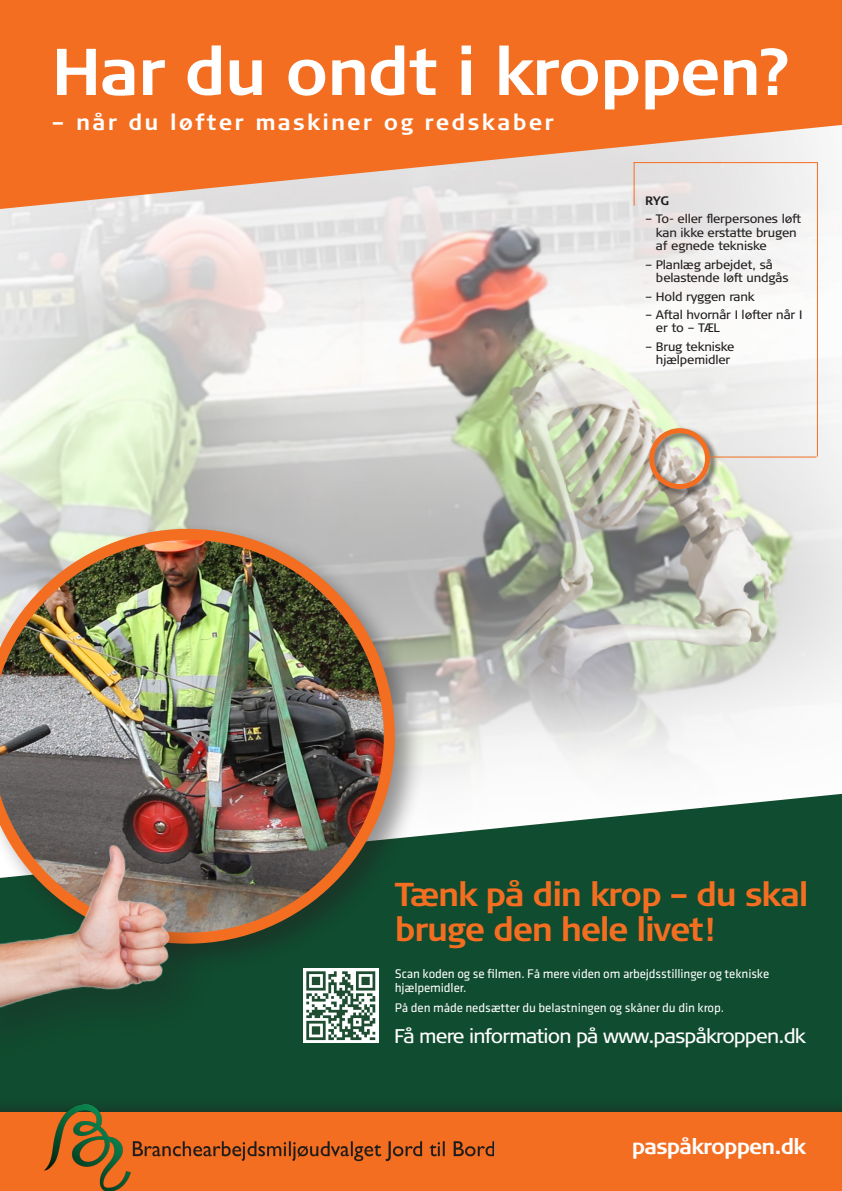
<style>
.page{position:relative;width:842px;height:1191px;background:#fff}
.page>*{position:absolute;margin:0;border:0;box-sizing:border-box;transform-origin:0 0}
.t1{font:700 65.9px "Signa Normal";letter-spacing:-.02em;color:#fff}
.t2{font:700 33.1px/35px "Signa Normal";letter-spacing:-.04em;color:#f36e21}
.t3{font:700 22px "Signa Normal";letter-spacing:.1em;color:#fff}
.t4{font:700 21.3px "Signa Normal";letter-spacing:-.04em;color:#fff}
.t5{font:19.8px "Signa Normal";letter-spacing:-.04em;color:#fff}
.t6{font:13px/14px "Klavika";letter-spacing:-.01em;color:#fff}
.t7{font:12.3px/13.5px "Signa Normal";letter-spacing:-.01em;color:#231f20}
.t8{font:700 12.3px "Signa Normal";color:#231f20}
</style>
<div class="page">
<img style="left:0;top:235px;width:842px;height:542px">
<svg style="left:0;top:777px;width:842px;height:322px;background:#265d42"></svg>
<svg style="left:0;top:0;width:842px;height:235px;background:#ef905a"></svg>
<div style="left:0;top:1099px;width:842px;height:92px;background:#11492e"></div>
<div style="left:0;top:1111px;width:842px;height:80px;background:#f36e21"></div>
<div style="left:0;top:522px;width:426px;height:452px;background:#231f20;opacity:.47"></div>
<img style="left:0;top:529px;width:395px;height:414px">
<img style="left:304px;top:968px;width:74px;height:74px">
<div style="left:648px;top:427px;width:71px;height:71px;background:#231f20;opacity:.75"></div>
<div style="left:649px;top:428px;width:61px;height:61px;border:5px solid #f36e21;border-radius:50%"></div>
<hr style="left:634px;top:162px;width:1px;height:44px;background:#f36e21">
<hr style="left:710px;top:456px;width:106px;height:1px;background:#f36e21">
<hr style="left:634px;top:162px;width:183px;height:1px;background:#f36e21">
<hr style="left:817px;top:162px;width:1px;height:294px;background:#f36e21">
<div style="left:0;top:845px;width:214px;height:215px;background:#104c2f"></div>
<img style="left:0;top:815px;width:223px;height:199px">
<img style="left:45px;top:1104px;width:468px;height:87px">
<p class="t1" style="left:51px;top:34px;width:743px">Har du ondt i kroppen?</p>
<p class="t3" style="left:51px;top:109px;width:504px">– når du løfter maskiner og redskaber</p>
<p class="t8" style="left:645px;top:194px;width:26px">RYG</p>
<p class="t7" style="left:656px;top:212px;width:147px;text-indent:-11px">– To- eller flerpersones løft kan ikke erstatte brugen af egnede tekniske</p>
<p class="t7" style="left:656px;top:258px;width:134px;text-indent:-11px">– Planlæg arbejdet, så belastende løft undgås</p>
<p class="t7" style="left:645px;top:289px;width:111px">– Hold ryggen rank</p>
<p class="t7" style="left:656px;top:308px;width:148px;text-indent:-11px">– Aftal hvornår I løfter når I er to – TÆL</p>
<p class="t7" style="left:645px;top:339px;width:91px;text-align:center">– Brug tekniske hjælpemidler</p>
<h2 class="t2" style="left:395px;top:877px;width:415px">Tænk på din krop – du skal bruge den hele livet!</h2>
<p class="t6" style="left:395px;top:967px;width:376px">Scan koden og se filmen. Få mere viden om arbejdsstillinger og tekniske hjælpemidler.</p>
<p class="t6" style="left:395px;top:1001px;width:331px">På den måde nedsætter du belastningen og skåner du din krop.</p>
<h3 class="t5" style="left:394px;top:1024px;width:413px">Få mere information på www.paspåkroppen.dk</h3>
<h3 class="t4" style="left:632px;top:1134px;width:176px">paspåkroppen.dk</h3>
</div>
